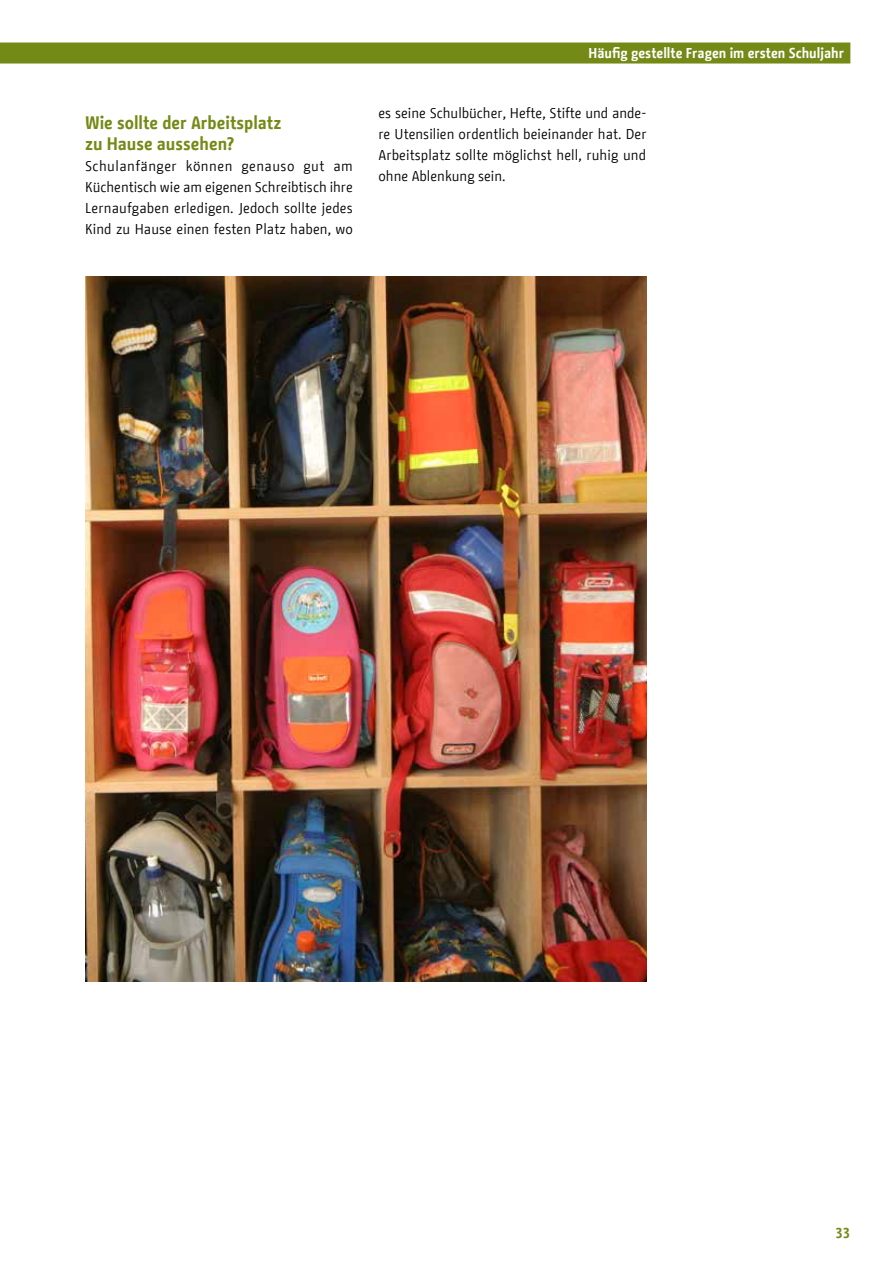
<style>
.page{position:relative;width:893px;height:1263px;background:#fff}
.page>*{position:absolute;margin:0;border:0;box-sizing:border-box;transform-origin:0 0}
.t1{font:700 18px/21px "BMF Change";color:#748a16}
.t2{font:14.25px/21px "BMF Change";letter-spacing:.005em;color:#000;text-align:justify}
.t3{font:700 14.25px "BMF Change";color:#fff}
.t4{font:700 14.25px "BMF Change";color:#748a16}
</style>
<div class="page">
<div style="left:10px;top:43px;width:830px;height:21px;background:#748a16"></div>
<img style="left:85px;top:276px;width:561px;height:705px">
<p class="t1" style="left:85px;top:112px;width:198px">Wie sollte der Arbeitsplatz zu Hause aussehen?</p>
<p class="t2" style="left:85px;top:155px;width:269px">Schulanfänger können genauso gut am Küchentisch wie am eigenen Schreibtisch ihre Lernaufgaben erledigen. Jedoch sollte jedes Kind zu Hause einen festen Platz haben, wo</p>
<p class="t3" style="left:589px;top:43px;width:257px">Häufig gestellte Fragen im ersten Schuljahr</p>
<p class="t2" style="left:378px;top:103px;width:270px">es seine Schulbücher, Hefte, Stifte und ande&shy;re Utensilien ordentlich beieinander hat. Der Arbeitsplatz sollte möglichst hell, ruhig und ohne Ablenkung sein.</p>
<p class="t4" style="left:835px;top:1223px;width:16px">33</p>
</div>
